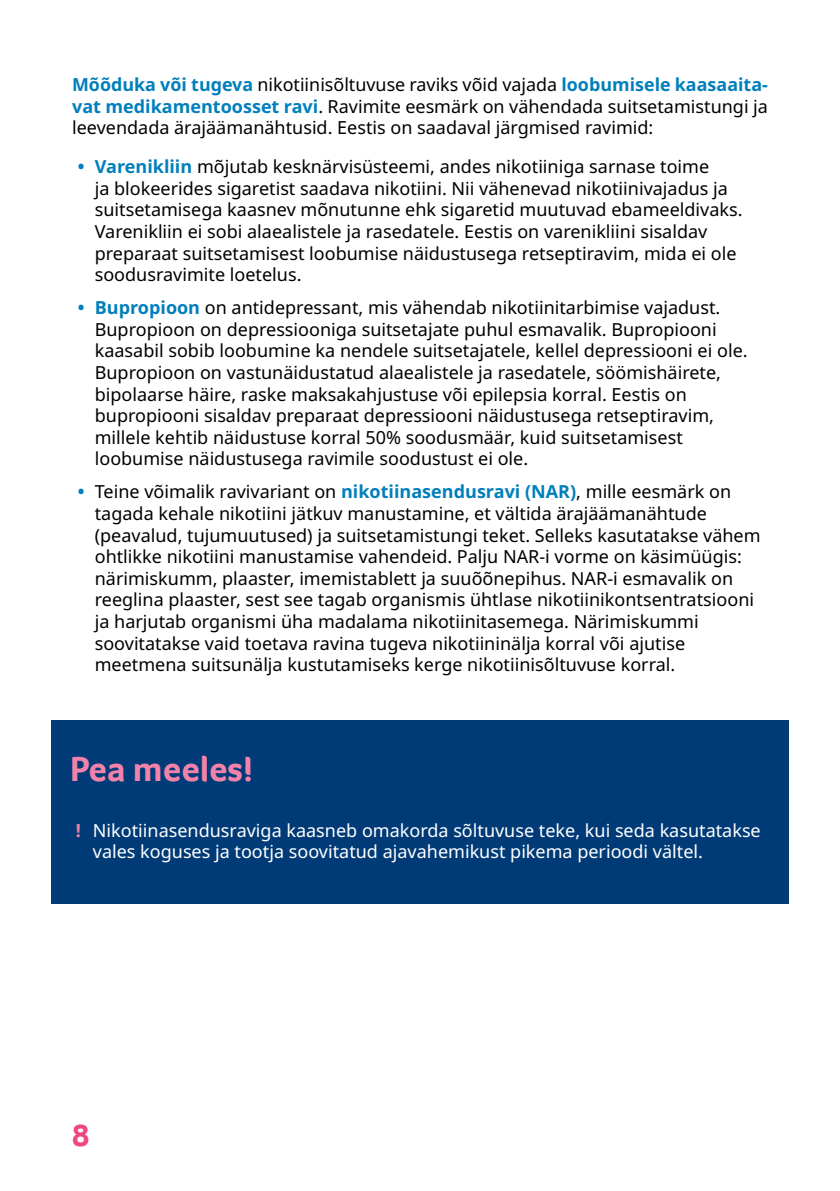
<style>
.page{position:relative;width:840px;height:1191px;background:#fff}
.page>*{position:absolute;margin:0;border:0;box-sizing:border-box;transform-origin:0 0}
.t1{font:700 36px "Foco";color:#f282a9}
.t2{font:700 32px "Foco";color:#ef4782}
.t3{font:18px/21.6px "Noto Sans";color:#000}
.t4{font:18px/21.6px "Noto Sans";color:#fff}
.s1{font-weight:700;color:#007fbc}
.s2{font-weight:700;color:#f282a9}
</style>
<div class="page">
<div style="left:51px;top:720px;width:737px;height:183px;background:#003b77"></div>
<p class="t3" style="left:72px;top:74px;width:697px;text-align:justify"><span class="s1">Mõõduka või tugeva</span> nikotiinisõltuvuse raviks võid vajada <span class="s1">loobumisele kaasaaita&shy;vat medikamentoosset ravi</span>. Ravimite eesmärk on vähendada suitsetamistungi ja leevendada ärajäämanähtusid. Eestis on saadaval järgmised ravimid:</p>
<p class="t3" style="left:95px;top:156px;width:649px;text-indent:-17px"><span class="s1">• Varenikliin</span> mõjutab kesknärvisüsteemi, andes nikotiiniga sarnase toime<br>ja blokeerides sigaretist saadava nikotiini. Nii vähenevad nikotiinivajadus ja suitsetamisega kaasnev mõnutunne ehk sigaretid muutuvad ebameeldivaks.<br>Varenikliin ei sobi alaealistele ja rasedatele. Eestis on varenikliini sisaldav preparaat suitsetamisest loobumise näidustusega retseptiravim, mida ei ole soodusravimite loetelus.</p>
<p class="t3" style="left:95px;top:297px;width:654px;text-indent:-17px"><span class="s1">• Bupropioon</span> on antidepressant, mis vähendab nikotiinitarbimise vajadust.<br>Bupropioon on depressiooniga suitsetajate puhul esmavalik. Bupropiooni kaasabil sobib loobumine ka nendele suitsetajatele, kellel depressiooni ei ole.<br>Bupropioon on vastunäidustatud alaealistele ja rasedatele, söömishäirete, bipolaarse häire, raske maksakahjustuse või epilepsia korral. Eestis on bupropiooni sisaldav preparaat depressiooni näidustusega retseptiravim, millele kehtib näidustuse korral 50% soodusmäär, kuid suitsetamisest loobumise näidustusega ravimile soodustust ei ole.</p>
<p class="t3" style="left:95px;top:481px;width:667px;text-indent:-17px"><span class="s1">•</span> Teine võimalik ravivariant on <span class="s1">nikotiinasendusravi (NAR)</span>, mille eesmärk on tagada kehale nikotiini jätkuv manustamine, et vältida ärajäämanähtude (peavalud, tujumuutused) ja suitsetamistungi teket. Selleks kasutatakse vähem ohtlikke nikotiini manustamise vahendeid. Palju NAR-i vorme on käsimüügis: närimiskumm, plaaster, imemistablett ja suuõõnepihus. NAR-i esmavalik on reeglina plaaster, sest see tagab organismis ühtlase nikotiinikontsentratsiooni ja harjutab organismi üha madalama nikotiinitasemega. Närimiskummi soovitatakse vaid toetava ravina tugeva nikotiininälja korral või ajutise meetmena suitsunälja kustutamiseks kerge nikotiinisõltuvuse korral.</p>
<h1 class="t1" style="left:70px;top:745px;width:184px">Pea meeles!</h1>
<p class="t4" style="left:93px;top:819px;width:669px;text-indent:-17px"><span class="s2">!</span> Nikotiinasendusraviga kaasneb omakorda sõltuvuse teke, kui seda kasutatakse vales koguses ja tootja soovitatud ajavahemikust pikema perioodi vältel.</p>
<h2 class="t2" style="left:72px;top:1113px;width:19px">8</h2>
</div>
